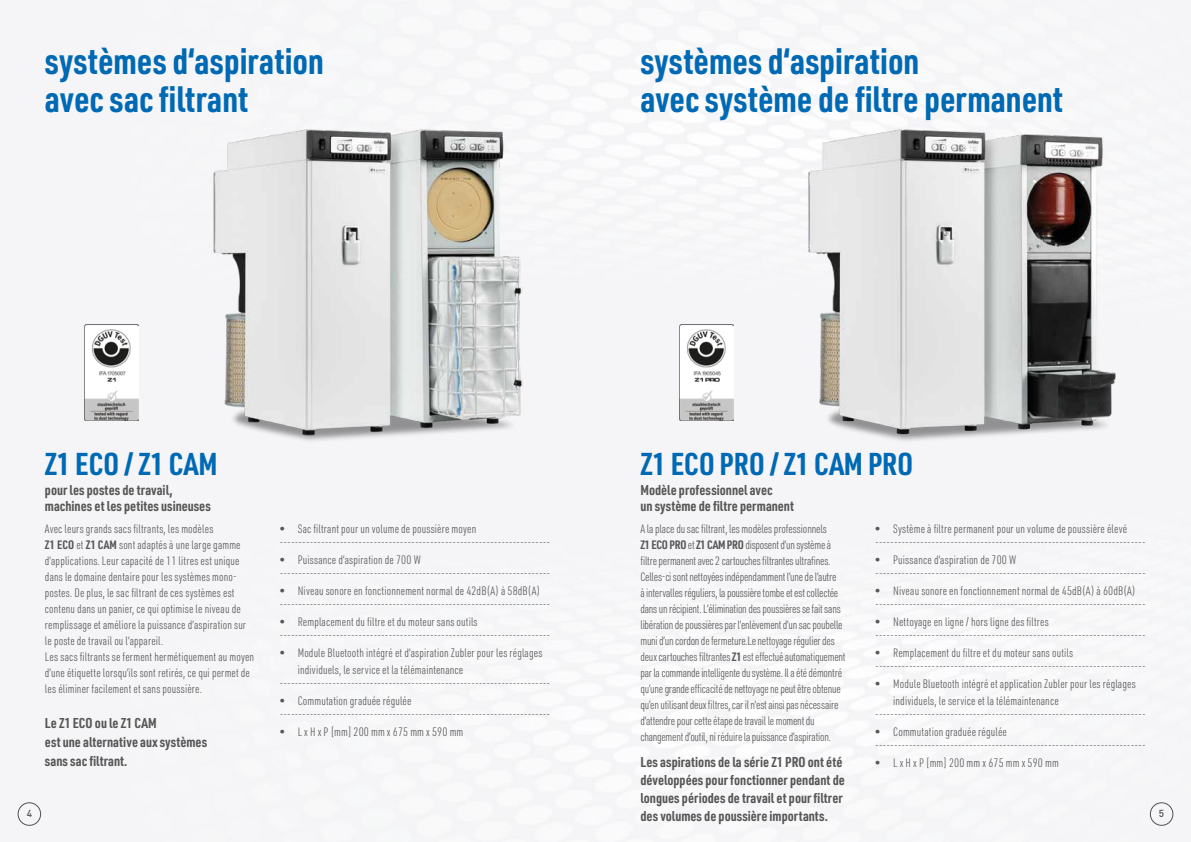
<style>
.page{position:relative;width:1191px;height:842px;background:#fff}
.page>*{position:absolute;margin:0;border:0;box-sizing:border-box;transform-origin:0 0}
.t1{font:700 36px/38px "URWDIN Cond";color:#0069b4}
.t2{font:700 31px "URWDIN Cond";color:#0069b4}
.t3{font:700 14px/18px "URWDIN Cond";color:#575756}
.t4{font:300 12px/14px "URWDIN Cond";letter-spacing:.01em;color:#575756}
.t5{font:300 12px/16px "URWDIN Cond";letter-spacing:-.02em;color:#575756}
.t6{font:500 10px "DIN";color:#545051}
.s1{font-weight:700}
</style>
<div class="page">
<div style="left:17px;top:0;width:1174px;height:842px;background:#f5f5f8"></div>
<div style="left:18px;top:802px;width:23px;height:24px;border:1px solid #545051;border-radius:50%"></div>
<div style="left:1150px;top:802px;width:23px;height:24px;border:1px solid #545051;border-radius:50%"></div>
<img style="left:85px;top:325px;width:54px;height:96px">
<img style="left:679px;top:325px;width:54px;height:96px">
<img style="left:181px;top:111px;width:370px;height:345px">
<img style="left:775px;top:111px;width:371px;height:345px">
<h1 class="t1" style="left:45px;top:40px;width:280px">systèmes d‘aspiration avec sac filtrant</h1>
<h1 class="t1" style="left:640px;top:40px;width:424px">systèmes d‘aspiration<br>avec système de filtre permanent</h1>
<h2 class="t2" style="left:45px;top:443px;width:174px">Z1 ECO / Z1 CAM</h2>
<p class="t3" style="left:45px;top:481px;width:167px;line-height:16px">pour les postes de travail, machines et les petites usineuses</p>
<p class="t4" style="left:45px;top:520px;width:211px;line-height:16px">Avec leurs grands sacs filtrants, les modèles<br><span class="s1">Z1 ECO</span> et <span class="s1">Z1 CAM</span> sont adaptés à une large gamme d‘applications. Leur capacité de 11 litres est unique dans le domaine dentaire pour les systèmes mono&shy;postes. De plus, le sac filtrant de ces systèmes est contenu dans un panier, ce qui optimise le niveau de remplissage et améliore la puissance d‘aspiration sur le poste de travail ou l‘appareil.<br>Les sacs filtrants se ferment hermétiquement au moyen d‘une étiquette lorsqu‘ils sont retirés, ce qui permet de les éliminer facilement et sans poussière.</p>
<p class="t3" style="left:45px;top:713px;width:164px;line-height:19px">Le Z1 ECO ou le Z1 CAM<br>est une alternative aux systèmes sans sac filtrant.</p>
<h2 class="t2" style="left:640px;top:443px;width:274px">Z1 ECO PRO / Z1 CAM PRO</h2>
<p class="t3" style="left:640px;top:481px;width:155px;line-height:16px">Modèle professionnel avec<br>un système de filtre permanent</p>
<p class="t5" style="left:640px;top:520px;width:206px">A la place du sac filtrant, les modèles professionnels<br><span class="s1">Z1 ECO PRO</span> et <span class="s1">Z1 CAM PRO</span> disposent d‘un système à filtre permanent avec 2 cartouches filtrantes ultrafines.<br>Celles-ci sont nettoyées indépendamment l‘une de l‘autre<br>à intervalles réguliers, la poussière tombe et est collectée dans un récipient. L‘élimination des poussières se fait sans libération de poussières par l‘enlèvement d‘un sac poubelle muni d‘un cordon de fermeture.Le nettoyage régulier des deux cartouches filtrantes <span class="s1">Z1</span> est effectué automatiquement par la commande intelligente du système. Il a été démontré qu‘une grande efficacité de nettoyage ne peut être obtenue qu‘en utilisant deux filtres, car il n‘est ainsi pas nécessaire d‘attendre pour cette étape de travail le moment du changement d‘outil, ni réduire la puissance d‘aspiration.</p>
<p class="t3" style="left:640px;top:752px;width:206px">Les aspirations de la série Z1 PRO ont été développées pour fonctionner pendant de longues périodes de travail et pour filtrer des volumes de poussière importants.</p>
<p class="t4" style="left:280px;top:521px;width:272px">• Sac filtrant pour un volume de poussière moyen ------------------------------------------------------------------------</p>
<p class="t4" style="left:280px;top:552px;width:272px">• Puissance d‘aspiration de 700 W ------------------------------------------------------------------------</p>
<p class="t4" style="left:280px;top:583px;width:272px">• Niveau sonore en fonctionnement normal de 42dB(A) à 58dB(A) ------------------------------------------------------------------------</p>
<p class="t4" style="left:280px;top:614px;width:272px">• Remplacement du filtre et du moteur sans outils ------------------------------------------------------------------------</p>
<p class="t4" style="left:298px;top:644px;width:246px;line-height:17px;text-indent:-18px">• Module Bluetooth intégré et d‘aspiration Zubler pour les réglages individuels, le service et la télémaintenance</p>
<p class="t4" style="left:280px;top:676px;width:272px">------------------------------------------------------------------------</p>
<p class="t4" style="left:280px;top:693px;width:272px">• Commutation graduée régulée ------------------------------------------------------------------------</p>
<p class="t4" style="left:280px;top:724px;width:185px">• L x H x P [mm] 200 mm x 675 mm x 590 mm</p>
<p class="t4" style="left:875px;top:521px;width:272px">• Système à filtre permanent pour un volume de poussière élevé ------------------------------------------------------------------------</p>
<p class="t4" style="left:875px;top:552px;width:272px">• Puissance d‘aspiration de 700 W ------------------------------------------------------------------------</p>
<p class="t4" style="left:875px;top:583px;width:272px">• Niveau sonore en fonctionnement normal de 45dB(A) à 60dB(A) ------------------------------------------------------------------------</p>
<p class="t4" style="left:875px;top:614px;width:272px">• Nettoyage en ligne / hors ligne des filtres ------------------------------------------------------------------------</p>
<p class="t4" style="left:875px;top:645px;width:272px">• Remplacement du filtre et du moteur sans outils ------------------------------------------------------------------------</p>
<p class="t4" style="left:893px;top:675px;width:244px;line-height:17px;text-indent:-18px">• Module Bluetooth intégré et application Zubler pour les réglages individuels, le service et la télémaintenance</p>
<p class="t4" style="left:875px;top:707px;width:272px">------------------------------------------------------------------------</p>
<p class="t4" style="left:875px;top:724px;width:272px">• Commutation graduée régulée ------------------------------------------------------------------------</p>
<p class="t4" style="left:875px;top:755px;width:185px">• L x H x P [mm] 200 mm x 675 mm x 590 mm</p>
<p class="t6" style="left:27px;top:807px;width:7px">4</p>
<p class="t6" style="left:1159px;top:807px;width:7px">5</p>
</div>
